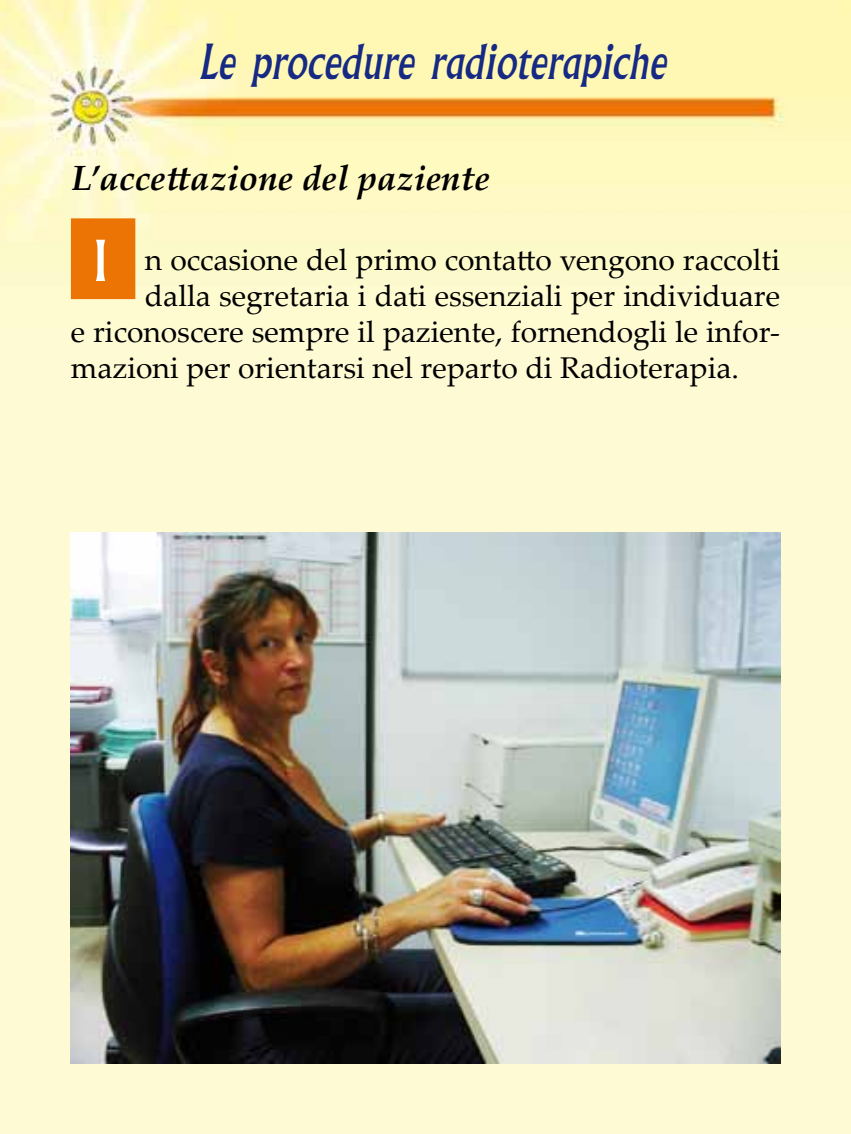
<style>
.page{position:relative;width:851px;height:1134px;background:#fff}
.page>*{position:absolute;margin:0;border:0;box-sizing:border-box;transform-origin:0 0}
.t1{font:55px "Albertus MT Std";color:#fff}
.t2{font:italic 47.5px "Albertus MT Std";color:#162983}
.t3{font:italic 700 35px "Palatino Linotype";color:#000}
.t4{font:30px "Palatino Linotype";color:#000}
</style>
<div class="page">
<img style="left:0;top:0;width:850px;height:1134px">
<img style="left:71px;top:532px;width:709px;height:532px">
<div style="left:71px;top:218px;width:64px;height:81px;background:#ec7405"></div>
<h2 class="t2" style="left:198px;top:34px;width:469px">Le procedure radioterapiche</h2>
<p class="t3" style="left:71px;top:154px;width:420px">L’accettazione del paziente</p>
<h1 class="t1" style="left:93px;top:229px;width:17px">I</h1>
<p class="t4" style="left:145px;top:238px;width:636px">n occasione del primo contatto vengono raccolti</p>
<p class="t4" style="left:145px;top:274px;width:636px">dalla segretaria i dati essenziali per individuare</p>
<p class="t4" style="left:71px;top:310px;width:710px">e riconoscere sempre il paziente, fornendogli le infor-</p>
<p class="t4" style="left:71px;top:346px;width:669px">mazioni per orientarsi nel reparto di Radioterapia.</p>
</div>
